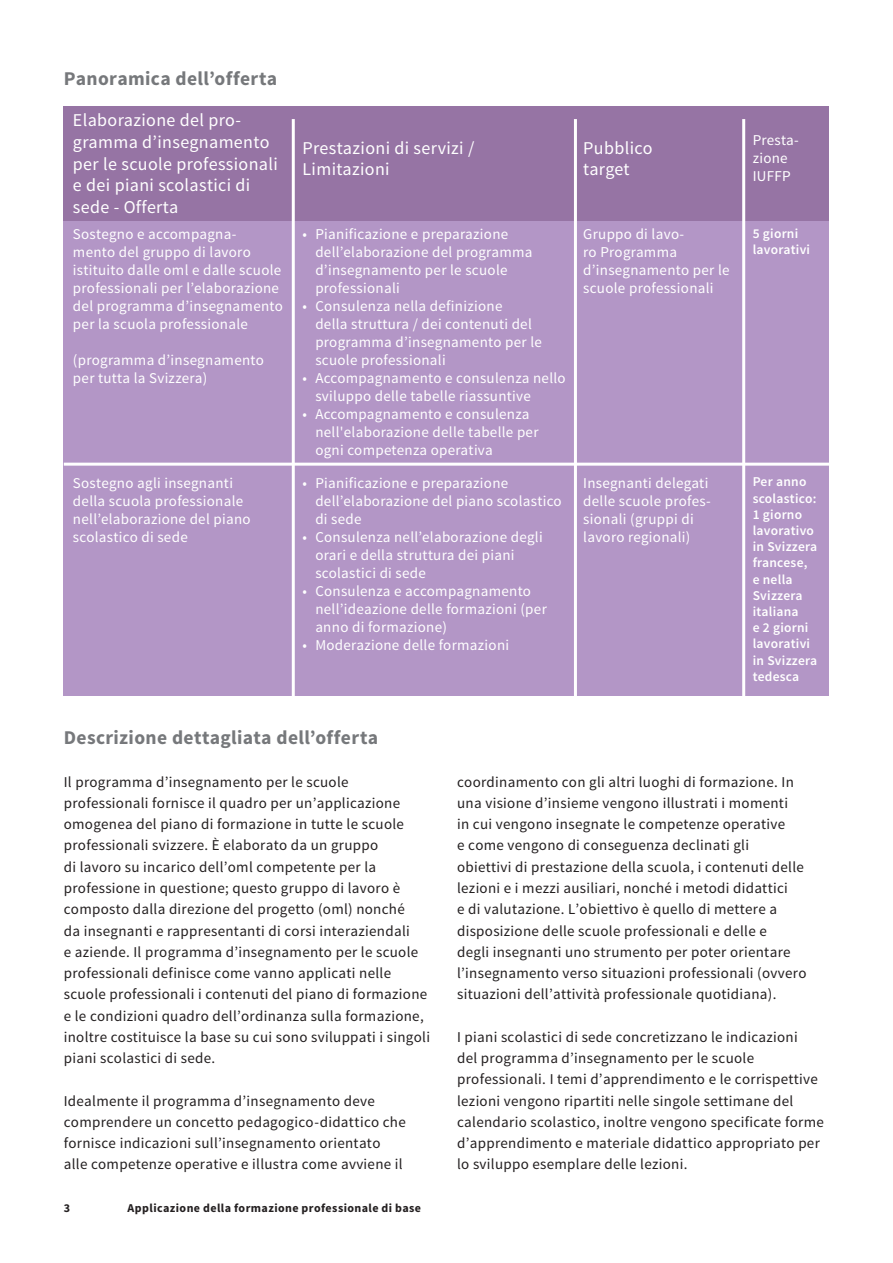
<style>
.page{position:relative;width:893px;height:1263px;background:#fff}
.page>*{position:absolute;margin:0;border:0;box-sizing:border-box;transform-origin:0 0}
.t1{font:700 19.5px "Source Sans Pro";letter-spacing:.02em;color:#76787b}
.t2{font:18px/21.6px "Source Sans Pro";letter-spacing:.02em;color:#fff}
.t3{font:15px/21.3px "Source Sans Pro";letter-spacing:.02em;color:#231f20}
.t4{font:15px/18px "Source Sans Pro";letter-spacing:.02em;color:#fff}
.t5{font:600 13.5px/16.2px "Source Sans Pro";letter-spacing:.02em;color:#fff}
.t6{font:700 12px "Source Sans Pro";letter-spacing:.035em;color:#231f20}
</style>
<div class="page">
<div style="left:64px;top:106px;width:765px;height:116px;background:#9674a4"></div>
<div style="left:64px;top:221px;width:765px;height:474px;background:#b396c6"></div>
<hr style="left:292px;top:119px;width:3px;height:583px;background:#fff">
<hr style="left:574px;top:119px;width:3px;height:583px;background:#fff">
<hr style="left:742px;top:119px;width:3px;height:583px;background:#fff">
<hr style="left:64px;top:463px;width:765px;height:3px;background:#fff">
<h1 class="t1" style="left:64px;top:66px;width:215px">Panoramica dell’offerta</h1>
<p class="t2" style="left:73px;top:110px;width:206px">Elaborazione del pro&shy;gramma d’insegnamento per le scuole professionali e dei piani scolastici di sede - Offerta</p>
<p class="t4" style="left:73px;top:225px;width:211px">Sostegno e accompagna-<br>mento del gruppo di lavoro istituito dalle oml e dalle scuole professionali per l’elaborazione del programma d’insegnamento per la scuola professionale</p>
<p class="t4" style="left:73px;top:351px;width:193px">(programma d’insegnamento per tutta la Svizzera)</p>
<p class="t2" style="left:303px;top:137px;width:173px">Prestazioni di servizi /<br>Limitazioni</p>
<p class="t2" style="left:583px;top:137px;width:71px">Pubblico target</p>
<p class="t4" style="left:753px;top:131px;width:48px">Presta&shy;zione<br>IUFFP</p>
<p class="t4" style="left:315px;top:225px;width:219px;text-indent:-13px">• Pianificazione e preparazione dell’elaborazione del programma d’insegnamento per le scuole professionali</p>
<p class="t4" style="left:315px;top:297px;width:228px;text-indent:-13px">• Consulenza nella definizione<br>della struttura / dei contenuti del programma d’insegnamento per le scuole professionali</p>
<p class="t4" style="left:315px;top:369px;width:252px;text-indent:-13px">• Accompagnamento e consulenza nello sviluppo delle tabelle riassuntive</p>
<p class="t4" style="left:315px;top:405px;width:225px;text-indent:-13px">• Accompagnamento e consulenza nell'elaborazione delle tabelle per ogni competenza operativa</p>
<p class="t4" style="left:583px;top:225px;width:148px">Gruppo di lavo-<br>ro Programma d’insegnamento per le scuole professionali</p>
<p class="t5" style="left:753px;top:225px;width:59px">5 giorni lavorativi</p>
<p class="t4" style="left:73px;top:474px;width:179px">Sostegno agli insegnanti della scuola professionale nell’elaborazione del piano scolastico di sede</p>
<p class="t4" style="left:315px;top:474px;width:248px;text-indent:-13px">• Pianificazione e preparazione dell’elaborazione del piano scolastico di sede</p>
<p class="t4" style="left:315px;top:528px;width:229px;text-indent:-13px">• Consulenza nell’elaborazione degli orari e della struttura dei piani scolastici di sede</p>
<p class="t4" style="left:315px;top:582px;width:233px;text-indent:-13px">• Consulenza e accompagnamento nell’ideazione delle formazioni (per anno di formazione)</p>
<p class="t4" style="left:303px;top:636px;width:208px">• Moderazione delle formazioni</p>
<p class="t4" style="left:583px;top:474px;width:129px">Insegnanti delegati delle scuole profes&shy;sionali (gruppi di lavoro regionali)</p>
<p class="t5" style="left:753px;top:474px;width:66px">Per anno scolastico:<br>1 giorno lavorativo in Svizzera francese, e nella<br>Svizzera italiana<br>e 2 giorni lavorativi in Svizzera tedesca</p>
<h1 class="t1" style="left:64px;top:725px;width:316px">Descrizione dettagliata dell’offerta</h1>
<p class="t3" style="left:64px;top:771px;width:368px">Il programma d’insegnamento per le scuole professionali fornisce il quadro per un’applicazione omogenea del piano di formazione in tutte le scuole professionali svizzere. È elaborato da un gruppo<br>di lavoro su incarico dell’oml competente per la professione in questione; questo gruppo di lavoro è composto dalla direzione del progetto (oml) nonché<br>da insegnanti e rappresentanti di corsi interaziendali<br>e aziende. Il programma d’insegnamento per le scuole professionali definisce come vanno applicati nelle scuole professionali i contenuti del piano di formazione e le condizioni quadro dell’ordinanza sulla formazione, inoltre costituisce la base su cui sono sviluppati i singoli piani scolastici di sede.</p>
<p class="t3" style="left:64px;top:1090px;width:344px">Idealmente il programma d’insegnamento deve comprendere un concetto pedagogico-didattico che fornisce indicazioni sull’insegnamento orientato alle competenze operative e illustra come avviene il</p>
<p class="t6" style="left:64px;top:1200px;width:8px">3</p>
<p class="t6" style="left:128px;top:1200px;width:295px">Applicazione della formazione professionale di base</p>
<p class="t3" style="left:457px;top:771px;width:351px">coordinamento con gli altri luoghi di formazione. In una visione d’insieme vengono illustrati i momenti<br>in cui vengono insegnate le competenze operative<br>e come vengono di conseguenza declinati gli obiettivi di prestazione della scuola, i contenuti delle lezioni e i mezzi ausiliari, nonché i metodi didattici<br>e di valutazione. L’obiettivo è quello di mettere a disposizione delle scuole professionali e delle e<br>degli insegnanti uno strumento per poter orientare l’insegnamento verso situazioni professionali (ovvero situazioni dell’attività professionale quotidiana).</p>
<p class="t3" style="left:457px;top:1026px;width:368px">I piani scolastici di sede concretizzano le indicazioni<br>del programma d’insegnamento per le scuole professionali. I temi d’apprendimento e le corrispettive lezioni vengono ripartiti nelle singole settimane del calendario scolastico, inoltre vengono specificate forme d’apprendimento e materiale didattico appropriato per lo sviluppo esemplare delle lezioni.</p>
</div>
